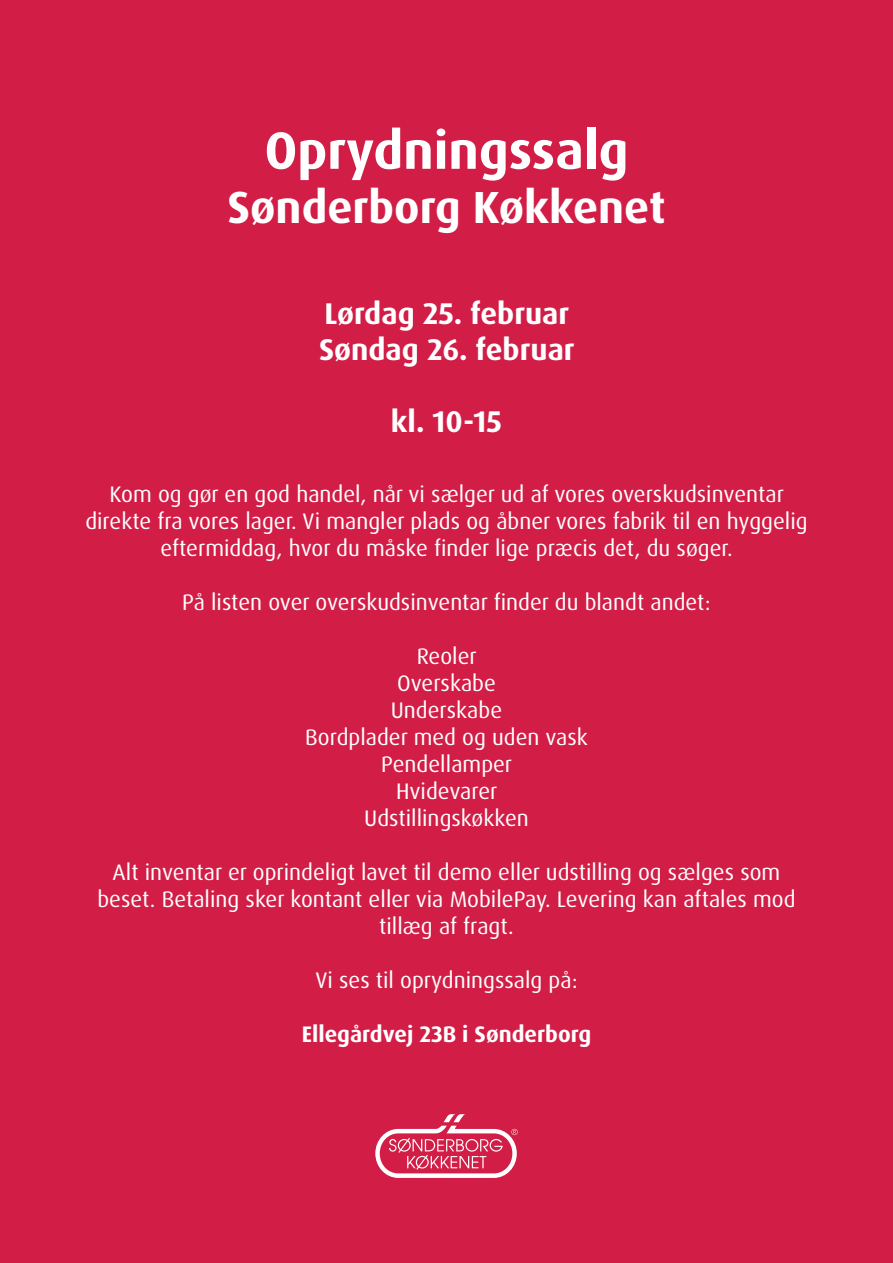
<style>
.page{position:relative;width:893px;height:1263px;background:#d21d46}
.page>*{position:absolute;margin:0;border:0;box-sizing:border-box;transform-origin:0 0}
.t1{font:700 52.5px "Dax OT";color:#fff}
.t2{font:700 45px "Dax OT";color:#fff}
.t3{font:700 30px "Dax OT";color:#fff}
.t4{font:22.5px/27px "Dax OT";color:#fff;text-align:center}
.t5{font:700 22.5px "Dax OT";color:#fff}
</style>
<div class="page">
<svg style="left:375px;top:1114px;width:143px;height:64px"></svg>
<p class="t1" style="left:264px;top:117px;width:365px">Oprydningssalg</p>
<p class="t2" style="left:227px;top:178px;width:440px">Sønderborg Køkkenet</p>
<p class="t3" style="left:324px;top:294px;width:246px">Lørdag 25. februar</p>
<p class="t3" style="left:319px;top:330px;width:257px">Søndag 26. februar</p>
<p class="t3" style="left:391px;top:402px;width:113px">kl. 10-15</p>
<p class="t4" style="left:85px;top:481px;width:724px">Kom og gør en god handel, når vi sælger ud af vores overskudsinventar direkte fra vores lager. Vi mangler plads og åbner vores fabrik til en hyggelig eftermiddag, hvor du måske finder lige præcis det, du søger.</p>
<p class="t4" style="left:182px;top:589px;width:530px">På listen over overskudsinventar finder du blandt andet:</p>
<p class="t4" style="left:417px;top:643px;width:61px">Reoler</p>
<p class="t4" style="left:397px;top:670px;width:100px">Overskabe</p>
<p class="t4" style="left:391px;top:697px;width:113px">Underskabe</p>
<p class="t4" style="left:305px;top:724px;width:284px">Bordplader med og uden vask</p>
<p class="t4" style="left:381px;top:751px;width:132px">Pendellamper</p>
<p class="t4" style="left:396px;top:778px;width:103px">Hvidevarer</p>
<p class="t4" style="left:364px;top:805px;width:166px">Udstillingskøkken</p>
<p class="t4" style="left:97px;top:859px;width:700px">Alt inventar er oprindeligt lavet til demo eller udstilling og sælges som beset. Betaling sker kontant eller via MobilePay. Levering kan aftales mod tillæg af fragt.</p>
<p class="t4" style="left:315px;top:967px;width:264px">Vi ses til oprydningssalg på:</p>
<p class="t5" style="left:302px;top:1020px;width:291px">Ellegårdvej 23B i Sønderborg</p>
</div>
